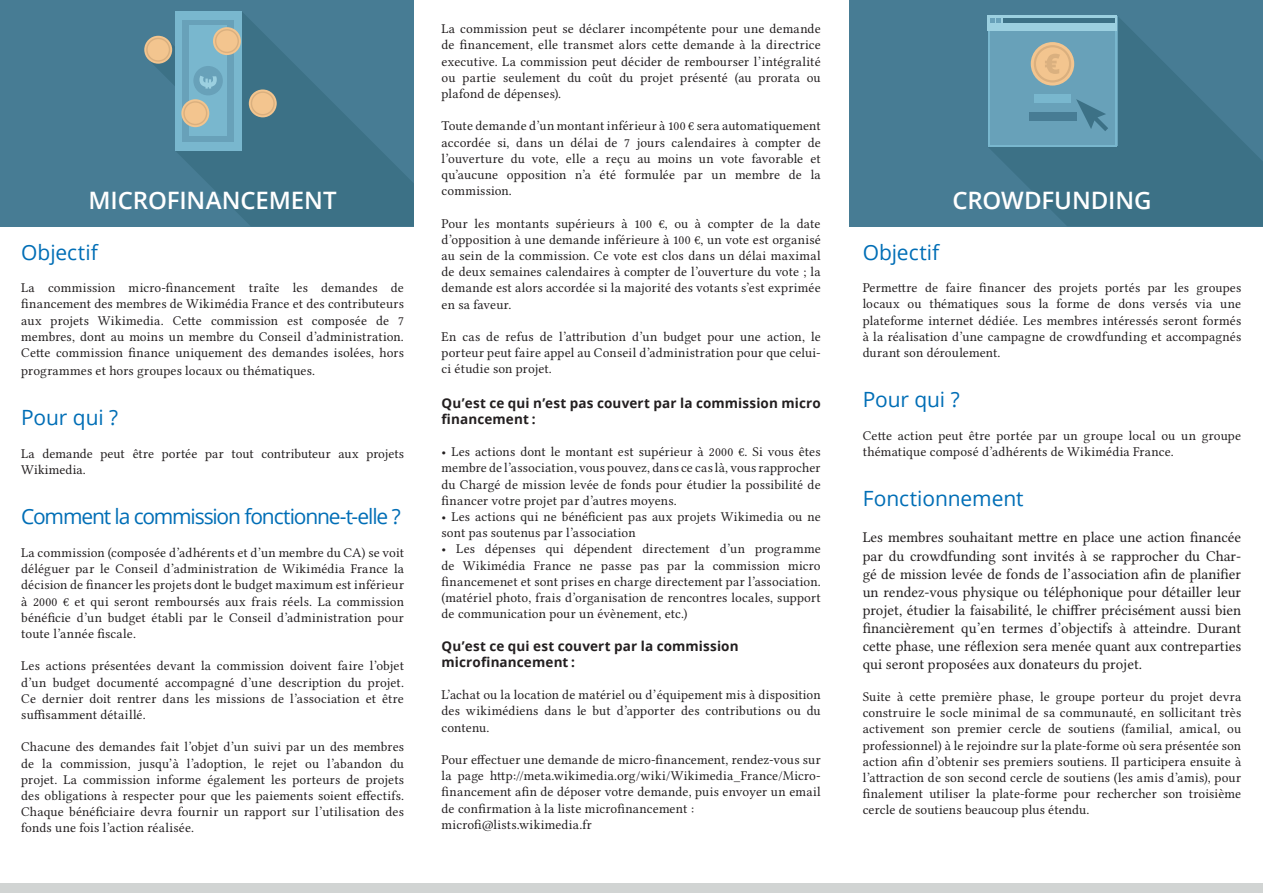
<style>
.page{position:relative;width:1263px;height:893px;background:#fff}
.page>*{position:absolute;margin:0;border:0;box-sizing:border-box;transform-origin:0 0}
.t1{font:600 24px "Open Sans";letter-spacing:-.005em;color:#fff}
.Texte_courant{font:21px "Open Sans";letter-spacing:-.01em;color:#006eb6}
.Texte_courant-2{font:21px "Open Sans";letter-spacing:-.055em;color:#006eb6}
.t2{font:15px/18px "Lin Libertine O";color:#231f20;text-align:justify}
.Texte_courant-3{font:13.5px/16.2px "Lin Libertine O";letter-spacing:.01em;color:#231f20;text-align:justify}
.Texte_courant-4{font:700 13.5px/16.2px "Open Sans";letter-spacing:.01em;color:#231f20}
</style>
<div class="page">
<div style="left:842px;top:0;width:421px;height:226px;background:#477c94"></div>
<svg style="left:989px;top:16px;width:274px;height:210px;fill:#3c7186"></svg>
<div style="left:988px;top:16px;width:129px;height:130px;background:#68a1b9"></div>
<div style="left:988px;top:16px;width:129px;height:15px;background:#9cd0e0"></div>
<div style="left:1003px;top:18px;width:111px;height:5px;background:#3c7186"></div>
<svg style="left:990px;top:18px;width:11px;height:5px"></svg>
<hr style="left:988px;top:31px;width:1px;height:116px;background:#79b7ce">
<hr style="left:1115px;top:31px;width:2px;height:116px;background:#79b7ce">
<hr style="left:988px;top:145px;width:129px;height:2px;background:#79b7ce">
<div style="left:1031px;top:42px;width:43px;height:44px;background:#f3c58f;border-radius:50%"></div>
<div style="left:1034px;top:45px;width:37px;height:38px;background:#dab07f;border-radius:50%"></div>
<div style="left:1036px;top:47px;width:33px;height:33px;background:#f3c58f;border-radius:50%"></div>
<svg style="left:1045px;top:54px;width:15px;height:20px"></svg>
<div style="left:1034px;top:94px;width:37px;height:9px;background:#79b7ce"></div>
<div style="left:1029px;top:112px;width:47px;height:9px;background:#477c94"></div>
<svg style="left:1076px;top:99px;width:32px;height:32px"></svg>
<div style="left:0;top:883px;width:1263px;height:10px;background:#d1d4d3"></div>
<div style="left:0;top:0;width:421px;height:226px;background:#477c94"></div>
<svg style="left:176px;top:11px;width:238px;height:215px;fill:#3c7186"></svg>
<div style="left:175px;top:11px;width:66px;height:140px;background:#79b7ce"></div>
<div style="left:183px;top:20px;width:51px;height:122px;background:#68a1b9"></div>
<div style="left:189px;top:26px;width:38px;height:110px;background:#79b7ce"></div>
<div style="left:193px;top:66px;width:30px;height:29px;background:#68a1b9;border-radius:50%"></div>
<svg style="left:144px;top:36px;width:28px;height:28px"></svg>
<div style="left:146px;top:38px;width:24px;height:24px;background:#dab07f;border-radius:50%"></div>
<div style="left:148px;top:39px;width:21px;height:21px;background:#f3c58f;border-radius:50%"></div>
<svg style="left:213px;top:27px;width:28px;height:28px"></svg>
<div style="left:215px;top:29px;width:24px;height:24px;background:#dab07f;border-radius:50%"></div>
<div style="left:216px;top:31px;width:22px;height:21px;background:#f3c58f;border-radius:50%"></div>
<svg style="left:181px;top:99px;width:28px;height:28px"></svg>
<div style="left:183px;top:101px;width:24px;height:24px;background:#dab07f;border-radius:50%"></div>
<div style="left:185px;top:103px;width:21px;height:21px;background:#f3c58f;border-radius:50%"></div>
<svg style="left:249px;top:89px;width:28px;height:28px"></svg>
<div style="left:251px;top:91px;width:24px;height:24px;background:#dab07f;border-radius:50%"></div>
<div style="left:252px;top:93px;width:21px;height:21px;background:#f3c58f;border-radius:50%"></div>
<svg style="left:149px;top:40px;width:68px;height:49px"></svg>
<div style="left:414px;top:0;width:14px;height:252px;background:#fff"></div>
<div style="left:835px;top:0;width:14px;height:252px;background:#fff"></div>
<p class="t1" style="left:89px;top:184px;width:249px">MICROFINANCEMENT</p>
<p class="Texte_courant" style="left:21px;top:238px;width:78px">Objectif</p>
<p class="Texte_courant-3" style="left:21px;top:280px;width:384px">La commission micro-financement traîte les demandes de financement des membres de Wikimédia France et des contributeurs aux projets Wikimedia. Cette commission est composée de 7 membres, dont au moins un membre du Conseil d’administration.<br>Cette commission finance uniquement des demandes isolées, hors</p>
<p class="Texte_courant-3" style="left:21px;top:363px;width:295px">programmes et hors groupes locaux ou thématiques.</p>
<p class="Texte_courant" style="left:21px;top:403px;width:98px">Pour qui ?</p>
<p class="Texte_courant-3" style="left:21px;top:445px;width:384px">La demande peut être portée par tout contributeur aux projets<br>Wikimedia.</p>
<p class="Texte_courant-2" style="left:21px;top:502px;width:381px">Comment la commission fonctionne-t-elle ?</p>
<p class="Texte_courant-3" style="left:21px;top:544px;width:384px">La commission (composée d’adhérents et d’un membre du CA) se voit déléguer par le Conseil d’administration de Wikimédia France la décision de financer les projets dont le budget maximum est inférieur à 2000 € et qui seront remboursés aux frais réels. La commission bénéficie d’un budget établi par le Conseil d’administration pour toute l’année fiscale.</p>
<p class="Texte_courant-3" style="left:21px;top:658px;width:384px">Les actions présentées devant la commission doivent faire l’objet d’un budget documenté accompagné d’une description du projet.<br>Ce dernier doit rentrer dans les missions de l’association et être suffisamment détaillé.</p>
<p class="Texte_courant-3" style="left:21px;top:739px;width:384px">Chacune des demandes fait l’objet d’un suivi par un des membres de la commission, jusqu’à l’adoption, le rejet ou l’abandon du projet. La commission informe également les porteurs de projets des obligations à respecter pour que les paiements soient effectifs.<br>Chaque bénéficiaire devra fournir un rapport sur l’utilisation des fonds une fois l’action réalisée.</p>
<p class="Texte_courant-3" style="left:442px;top:21px;width:381px">La commission peut se déclarer incompétente pour une demande de financement, elle transmet alors cette demande à la directrice executive. La commission peut décider de rembourser l’intégralité ou partie seulement du coût du projet présenté (au prorata ou plafond de dépenses).</p>
<p class="Texte_courant-3" style="left:442px;top:118px;width:381px">Toute demande d’un montant inférieur à 100 € sera automatiquement accordée si, dans un délai de 7 jours calendaires à compter de l’ouverture du vote, elle a reçu au moins un vote favorable et qu’aucune opposition n’a été formulée par un membre de la commission.</p>
<p class="Texte_courant-3" style="left:442px;top:215px;width:381px">Pour les montants supérieurs à 100 €, ou à compter de la date d’opposition à une demande inférieure à 100 €, un vote est organisé au sein de la commission. Ce vote est clos dans un délai maximal de deux semaines calendaires à compter de l’ouverture du vote ; la demande est alors accordée si la majorité des votants s’est exprimée en sa faveur.</p>
<p class="Texte_courant-3" style="left:442px;top:328px;width:381px">En cas de refus de l’attribution d’un budget pour une action, le porteur peut faire appel au Conseil d’administration pour que celui&shy;ci étudie son projet.</p>
<p class="Texte_courant-4" style="left:442px;top:394px;width:381px">Qu’est ce qui n’est pas couvert par la commission micro financement :</p>
<p class="Texte_courant-3" style="left:442px;top:444px;width:381px">• Les actions dont le montant est supérieur à 2000 €. Si vous êtes membre de l’association, vous pouvez, dans ce cas là, vous rapprocher du Chargé de mission levée de fonds pour étudier la possibilité de financer votre projet par d’autres moyens.</p>
<p class="Texte_courant-3" style="left:442px;top:508px;width:381px">• Les actions qui ne bénéficient pas aux projets Wikimedia ou ne sont pas soutenus par l’association</p>
<p class="Texte_courant-3" style="left:442px;top:541px;width:381px">• Les dépenses qui dépendent directement d’un programme de Wikimédia France ne passe pas par la commission micro financemenet et sont prises en charge directement par l’association. (matériel photo, frais d’organisation de rencontres locales, support de communication pour un évènement, etc.)</p>
<p class="Texte_courant-4" style="left:442px;top:637px;width:298px">Qu’est ce qui est couvert par la commission microfinancement :</p>
<p class="Texte_courant-3" style="left:442px;top:687px;width:381px">L’achat ou la location de matériel ou d’équipement mis à disposition des wikimédiens dans le but d’apporter des contributions ou du contenu.</p>
<p class="Texte_courant-3" style="left:442px;top:751px;width:381px">Pour effectuer une demande de micro-financement, rendez-vous sur la page http://meta.wikimedia.org/wiki/Wikimedia_France/Micro&shy;financement afin de déposer votre demande, puis envoyer un email de confirmation à la liste microfinancement :</p>
<p class="Texte_courant-3" style="left:442px;top:816px;width:152px">microfi@lists.wikimedia.fr</p>
<p class="t1" style="left:952px;top:184px;width:201px">CROWDFUNDING</p>
<p class="Texte_courant" style="left:863px;top:238px;width:78px">Objectif</p>
<p class="Texte_courant-3" style="left:863px;top:280px;width:380px">Permettre de faire financer des projets portés par les groupes locaux ou thématiques sous la forme de dons versés via une plateforme internet dédiée. Les membres intéressés seront formés à la réalisation d’une campagne de crowdfunding et accompagnés durant son déroulement.</p>
<p class="Texte_courant" style="left:863px;top:385px;width:98px">Pour qui ?</p>
<p class="Texte_courant-3" style="left:863px;top:427px;width:380px">Cette action peut être portée par un groupe local ou un groupe thématique composé d’adhérents de Wikimédia France.</p>
<p class="Texte_courant" style="left:863px;top:484px;width:162px">Fonctionnement</p>
<p class="t2" style="left:863px;top:529px;width:380px">Les membres souhaitant mettre en place une action financée par du crowdfunding sont invités à se rapprocher du Char&shy;gé de mission levée de fonds de l’association afin de planifier un rendez-vous physique ou téléphonique pour détailler leur projet, étudier la faisabilité, le chiffrer précisément aussi bien financièrement qu’en termes d’objectifs à atteindre. Durant cette phase, une réflexion sera menée quant aux contreparties qui seront proposées aux donateurs du projet.</p>
<p class="Texte_courant-3" style="left:863px;top:688px;width:380px">Suite à cette première phase, le groupe porteur du projet devra construire le socle minimal de sa communauté, en sollicitant très activement son premier cercle de soutiens (familial, amical, ou professionnel) à le rejoindre sur la plate-forme où sera présentée son action afin d’obtenir ses premiers soutiens. Il participera ensuite à l’attraction de son second cercle de soutiens (les amis d’amis), pour finalement utiliser la plate-forme pour rechercher son troisième cercle de soutiens beaucoup plus étendu.</p>
</div>
